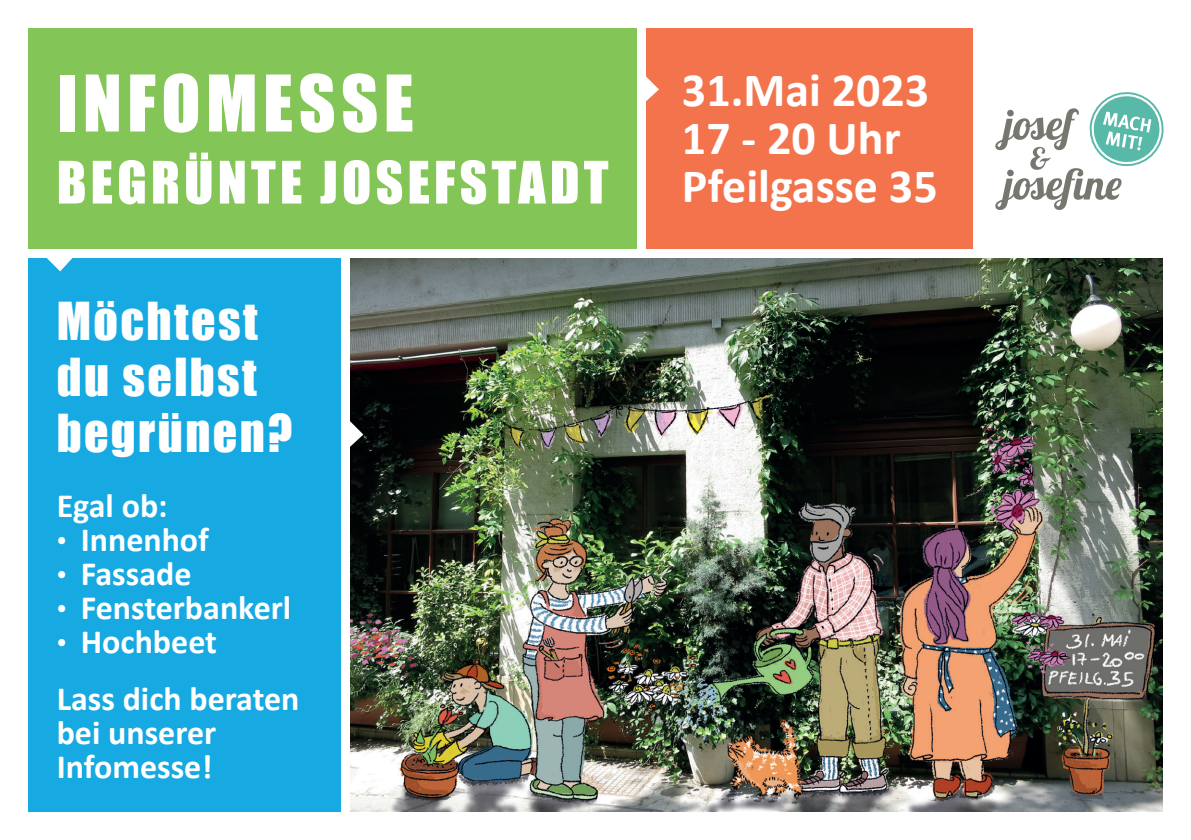
<style>
.page{position:relative;width:1191px;height:840px;background:#fff}
.page>*{position:absolute;margin:0;border:0;box-sizing:border-box;transform-origin:0 0}
.t1{font:72px "Impact";letter-spacing:.075em;color:#fff}
.t2{font:54px "Impact";letter-spacing:.075em;color:#fff}
.t3{font:700 48px/48px "Calibri";color:#fff}
.t4{font:48px/56px "Impact";letter-spacing:.05em;color:#fff}
.t5{font:700 34px/56.6px "Calibri";color:#fff}
.s1{font-size:20px}
</style>
<div class="page">
<div style="left:642px;top:28px;width:330px;height:224px;background:#f3744c"></div>
<div style="left:28px;top:28px;width:614px;height:227px;background:#83c557"></div>
<div style="left:28px;top:255px;width:318px;height:556px;background:#17a9e1"></div>
<img style="left:350px;top:258px;width:812px;height:553px">
<div style="left:15px;top:249px;width:1165px;height:9px;background:#fff"></div>
<svg style="left:47px;top:258px;width:26px;height:13px"></svg>
<div style="left:637px;top:23px;width:9px;height:230px;background:#fff"></div>
<svg style="left:646px;top:76px;width:13px;height:26px"></svg>
<div style="left:342px;top:254px;width:8px;height:569px;background:#fff"></div>
<svg style="left:350px;top:419px;width:13px;height:29px"></svg>
<svg style="left:995px;top:92px;width:169px;height:118px"></svg>
<h1 class="t1" style="left:57px;top:47px;width:358px">INFOMESSE</h1>
<h2 class="t2" style="left:57px;top:140px;width:553px">BEGRÜNTE JOSEFSTADT</h2>
<h3 class="t4" style="left:57px;top:292px;width:237px">Möchtest du selbst begrünen?</h3>
<p class="t5" style="left:57px;top:477px;width:112px">Egal ob:</p>
<p class="t5" style="left:57px;top:511px;width:154px"><span class="s1">•</span> Innenhof</p>
<p class="t5" style="left:57px;top:545px;width:136px"><span class="s1">•</span> Fassade</p>
<p class="t5" style="left:57px;top:579px;width:236px"><span class="s1">•</span> Fensterbankerl</p>
<p class="t5" style="left:57px;top:613px;width:244px"><span class="s1">•</span> Hochbeet<br>Lass dich beraten</p>
<p class="t5" style="left:57px;top:715px;width:161px;line-height:34px">bei unserer<br>Infomesse!</p>
<h3 class="t3" style="left:682px;top:66px;width:257px">31.Mai 2023<br>17 - 20 Uhr<br>Pfeilgasse 35</h3>
</div>
